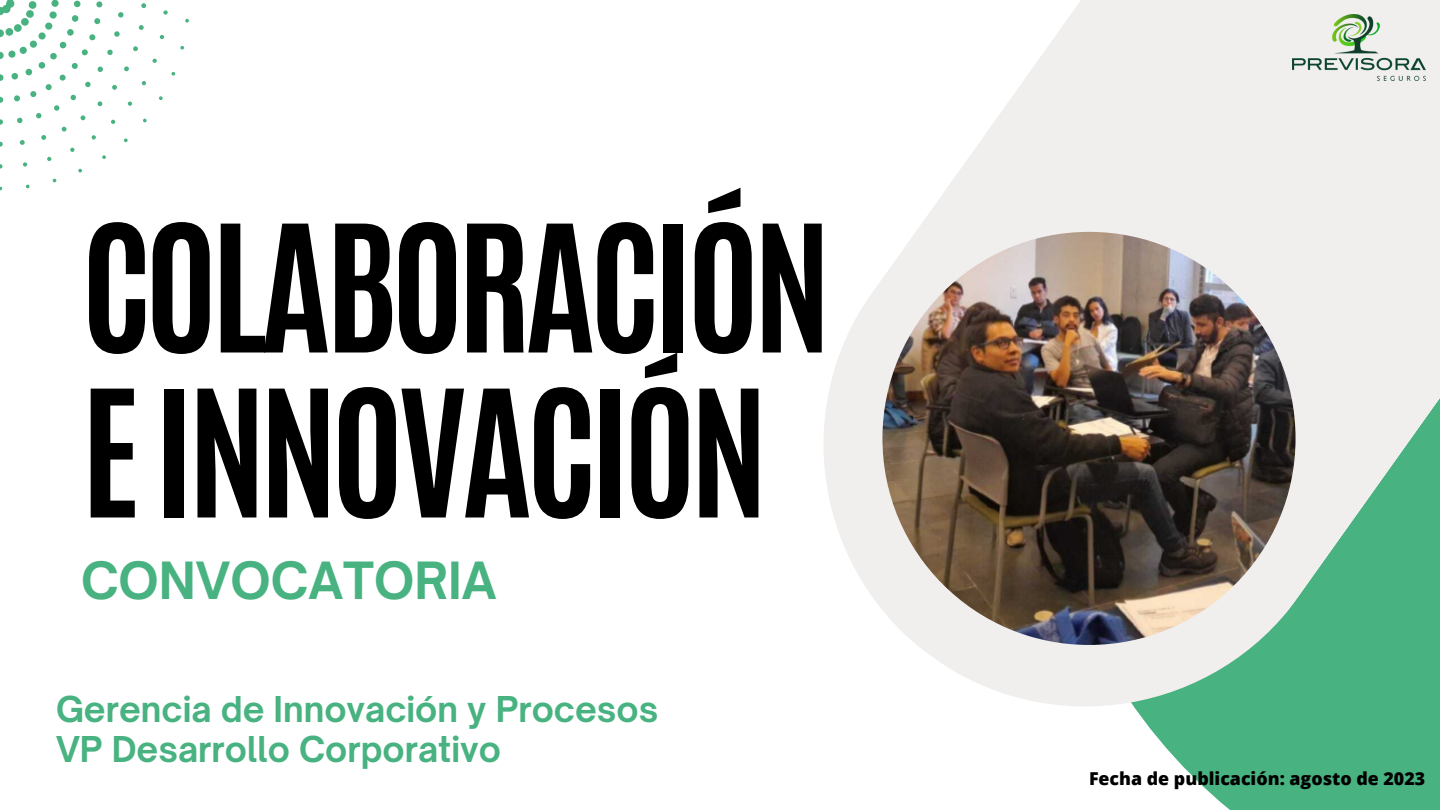
<style>
.page{position:relative;width:1440px;height:810px;background:#fff}
.page>*{position:absolute;margin:0;border:0;box-sizing:border-box;transform-origin:0 0}
.t1{font:700 150px/165px "Antonio";letter-spacing:-.045em;color:#000}
.t2{font:700 49.1px "Open Sauce One";color:#48b281}
.t3{font:700 34.1px "Open Sauce One";color:#48b281}
.t4{font:800 17.8px "Open Sans";color:#000}
</style>
<div class="page">
<svg style="left:1161px;top:742px;width:279px;height:68px;fill:#48b281"></svg>
<svg style="left:824px;top:0;width:616px;height:742px;fill:#f1eeee"></svg>
<img style="left:882px;top:232px;width:414px;height:413px;border-radius:50%">
<img style="left:1292px;top:15px;width:134px;height:66px">
<svg style="left:0;top:0;width:15px;height:16px"></svg>
<svg style="left:0;top:29px;width:4px;height:8px"></svg>
<div style="left:26px;top:10px;width:8px;height:8px;background:#48b281;border-radius:50%"></div>
<div style="left:14px;top:24px;width:8px;height:8px;background:#48b281;border-radius:50%"></div>
<div style="left:21px;top:18px;width:8px;height:8px;background:#48b281;border-radius:50%"></div>
<div style="left:5px;top:28px;width:8px;height:8px;background:#48b281;border-radius:50%"></div>
<div style="left:29px;top:1px;width:7px;height:8px;background:#48b281;border-radius:50%"></div>
<svg style="left:0;top:52px;width:4px;height:7px"></svg>
<div style="left:8px;top:51px;width:8px;height:7px;background:#48b281;border-radius:50%"></div>
<div style="left:51px;top:0;width:8px;height:7px;background:#48b281;border-radius:50%"></div>
<div style="left:30px;top:41px;width:7px;height:7px;background:#48b281;border-radius:50%"></div>
<div style="left:50px;top:11px;width:7px;height:8px;background:#48b281;border-radius:50%"></div>
<div style="left:20px;top:47px;width:7px;height:7px;background:#48b281;border-radius:50%"></div>
<div style="left:38px;top:32px;width:8px;height:8px;background:#48b281;border-radius:50%"></div>
<div style="left:45px;top:23px;width:7px;height:7px;background:#48b281;border-radius:50%"></div>
<svg style="left:0;top:74px;width:3px;height:7px"></svg>
<svg style="left:60px;top:42px;width:6px;height:6px"></svg>
<div style="left:39px;top:62px;width:6px;height:7px;background:#48b281;border-radius:50%"></div>
<div style="left:67px;top:29px;width:7px;height:7px;background:#48b281;border-radius:50%"></div>
<div style="left:11px;top:73px;width:7px;height:7px;background:#48b281;border-radius:50%"></div>
<div style="left:50px;top:53px;width:7px;height:7px;background:#48b281;border-radius:50%"></div>
<svg style="left:74px;top:1px;width:6px;height:6px"></svg>
<svg style="left:26px;top:69px;width:6px;height:6px"></svg>
<div style="left:72px;top:15px;width:6px;height:7px;background:#48b281;border-radius:50%"></div>
<svg style="left:0;top:97px;width:3px;height:6px"></svg>
<svg style="left:96px;top:1px;width:6px;height:6px"></svg>
<svg style="left:46px;top:84px;width:6px;height:6px"></svg>
<svg style="left:30px;top:91px;width:6px;height:6px"></svg>
<svg style="left:60px;top:75px;width:6px;height:6px"></svg>
<svg style="left:94px;top:18px;width:6px;height:6px"></svg>
<svg style="left:82px;top:49px;width:6px;height:6px"></svg>
<svg style="left:89px;top:34px;width:6px;height:6px"></svg>
<svg style="left:14px;top:95px;width:6px;height:6px"></svg>
<svg style="left:72px;top:63px;width:6px;height:6px"></svg>
<svg style="left:0;top:119px;width:3px;height:6px"></svg>
<svg style="left:36px;top:113px;width:5px;height:5px"></svg>
<svg style="left:71px;top:95px;width:5px;height:5px"></svg>
<svg style="left:17px;top:118px;width:6px;height:5px"></svg>
<svg style="left:98px;top:67px;width:5px;height:5px"></svg>
<svg style="left:54px;top:105px;width:5px;height:6px"></svg>
<svg style="left:114px;top:31px;width:6px;height:6px"></svg>
<svg style="left:118px;top:12px;width:6px;height:6px"></svg>
<svg style="left:85px;top:82px;width:6px;height:5px"></svg>
<svg style="left:107px;top:50px;width:6px;height:5px"></svg>
<svg style="left:0;top:142px;width:3px;height:5px"></svg>
<svg style="left:62px;top:127px;width:5px;height:5px"></svg>
<svg style="left:81px;top:115px;width:4px;height:5px"></svg>
<svg style="left:124px;top:66px;width:5px;height:5px"></svg>
<svg style="left:133px;top:46px;width:5px;height:5px"></svg>
<svg style="left:20px;top:140px;width:5px;height:5px"></svg>
<svg style="left:141px;top:3px;width:5px;height:5px"></svg>
<svg style="left:112px;top:85px;width:5px;height:5px"></svg>
<svg style="left:139px;top:25px;width:5px;height:5px"></svg>
<svg style="left:98px;top:101px;width:4px;height:5px"></svg>
<svg style="left:41px;top:135px;width:5px;height:5px"></svg>
<svg style="left:0;top:164px;width:3px;height:5px"></svg>
<svg style="left:128px;top:101px;width:4px;height:5px"></svg>
<svg style="left:92px;top:135px;width:4px;height:5px"></svg>
<svg style="left:152px;top:59px;width:5px;height:4px"></svg>
<svg style="left:163px;top:10px;width:5px;height:5px"></svg>
<svg style="left:70px;top:148px;width:4px;height:4px"></svg>
<svg style="left:160px;top:35px;width:4px;height:4px"></svg>
<svg style="left:47px;top:157px;width:4px;height:4px"></svg>
<svg style="left:142px;top:81px;width:4px;height:4px"></svg>
<svg style="left:111px;top:120px;width:4px;height:4px"></svg>
<svg style="left:23px;top:162px;width:4px;height:5px"></svg>
<svg style="left:159px;top:96px;width:4px;height:4px"></svg>
<svg style="left:78px;top:169px;width:4px;height:4px"></svg>
<svg style="left:185px;top:19px;width:4px;height:4px"></svg>
<svg style="left:102px;top:155px;width:4px;height:4px"></svg>
<svg style="left:26px;top:185px;width:4px;height:3px"></svg>
<svg style="left:124px;top:138px;width:4px;height:4px"></svg>
<svg style="left:180px;top:46px;width:4px;height:4px"></svg>
<svg style="left:143px;top:119px;width:4px;height:3px"></svg>
<svg style="left:171px;top:72px;width:4px;height:4px"></svg>
<p class="t1" style="left:81px;top:207px;width:752px">COLABORACIÓN<br>EINNOVACIÓN</p>
<p class="t2" style="left:81px;top:550px;width:417px">CONVOCATORIA</p>
<p class="t3" style="left:56px;top:687px;width:604px">Gerencia de Innovación y Procesos</p>
<p class="t3" style="left:56px;top:728px;width:446px">VP Desarrollo Corporativo</p>
<p class="t4" style="left:1089px;top:766px;width:338px">Fecha de publicación: agosto de 2023</p>
</div>
